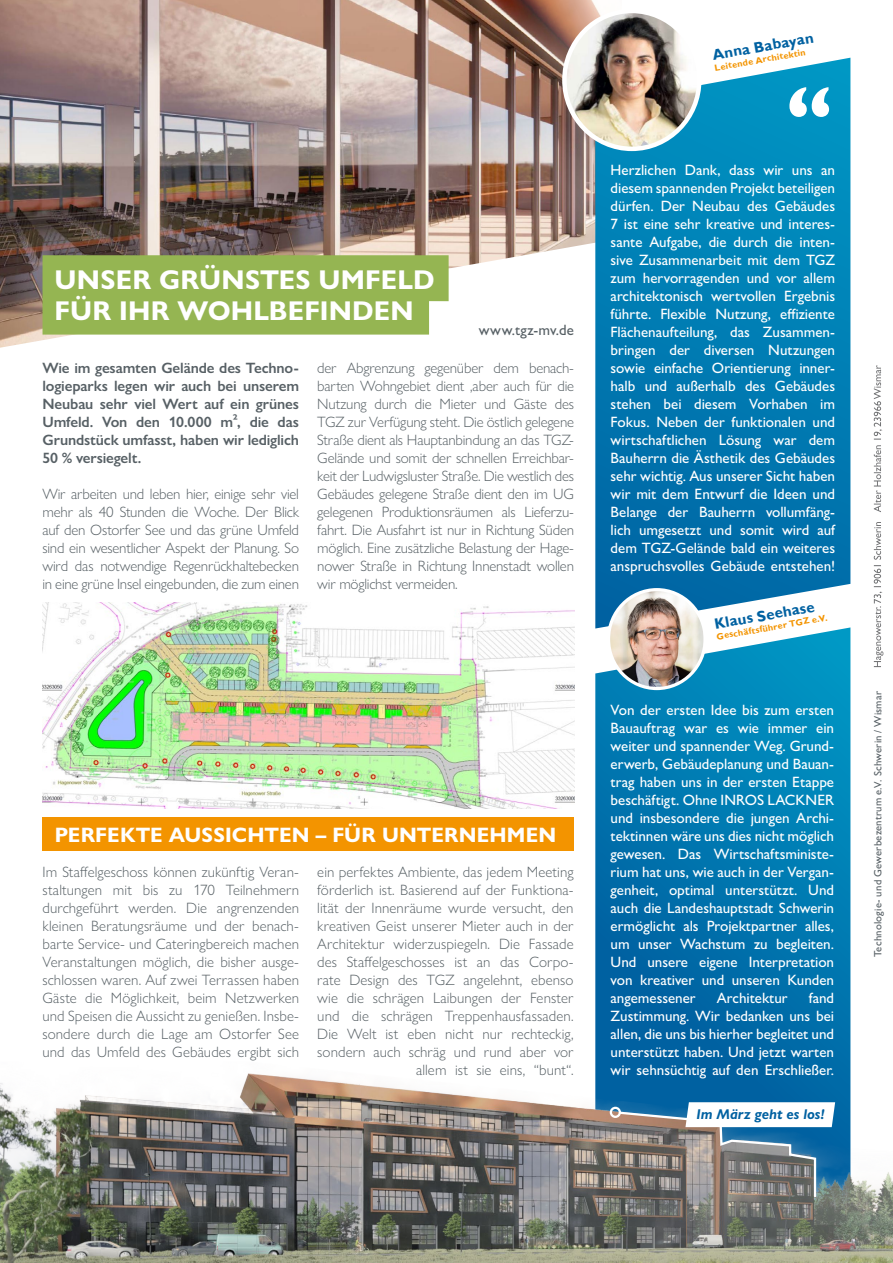
<style>
.page{position:relative;width:893px;height:1263px;background:#fff}
.page>*{position:absolute;margin:0;border:0;box-sizing:border-box;transform-origin:0 0}
.t1{font:700 27.3px/31.8px "Gill Sans Nova";letter-spacing:.005em;color:#fff}
.t2{font:700 21px "Gill Sans Nova";letter-spacing:.005em;color:#fff}
.t3{font:300 15px/18px "Gill Sans Nova";letter-spacing:.005em;color:#576065;text-align:justify}
.t4{font:500 15px/18px "Gill Sans Nova";letter-spacing:-.005em;color:#fff;text-align:justify}
.t5{font:600 15px/18px "Gill Sans Nova";letter-spacing:-.01em;color:#576065;text-align:justify}
.t6{font:700 15px "Gill Sans";color:#0061a1}
.t7{font:500 15px "Gill Sans Nova";letter-spacing:.02em;color:#576065}
.t8{font:italic 700 14.25px "Gill Sans Nova";letter-spacing:.005em;color:#0061a1}
.t9{font:500 10.65px "Gill Sans Nova";letter-spacing:.02em;color:#576065}
.t10{font:700 9px "Gill Sans";color:#f39400}
</style>
<div class="page">
<svg style="left:595px;top:628px;width:255px;height:433px;background:#067ab1"></svg>
<svg style="left:874px;top:522px;width:9px;height:145px"></svg>
<svg style="left:874px;top:365px;width:8px;height:147px"></svg>
<img style="left:43px;top:602px;width:531px;height:207px">
<img style="left:0;top:1061px;width:893px;height:202px">
<img style="left:0;top:0;width:598px;height:348px">
<div style="left:43px;top:255px;width:406px;height:80px;background:#95b552"></div>
<div style="left:43px;top:817px;width:531px;height:34px;background:#f39400"></div>
<svg style="left:595px;top:58px;width:255px;height:570px;background:#0c82b6"></svg>
<img style="left:564px;top:11px;width:135px;height:138px">
<div style="left:562px;top:9px;width:139px;height:142px;border:4px solid #fff;border-radius:50%"></div>
<svg style="left:789px;top:87px;width:40px;height:30px"></svg>
<img style="left:610px;top:590px;width:93px;height:98px">
<div style="left:607px;top:588px;width:100px;height:102px;border:3px solid #fff;border-radius:50%"></div>
<div style="left:610px;top:1107px;width:11px;height:11px;border:2px solid #fff;border-radius:50%"></div>
<svg style="left:617px;top:1102px;width:218px;height:96px"></svg>
<p class="t6" style="left:711px;top:46px;width:104px;rotate:-10deg">Anna Babayan</p>
<p class="t10" style="left:714px;top:62px;width:94px;rotate:-10deg">Leitende Architektin</p>
<h1 class="t1" style="left:55px;top:263px;width:381px">UNSER GRÜNSTES UMFELD<br>FÜR IHR WOHLBEFINDEN</h1>
<p class="t7" style="left:479px;top:320px;width:97px">www.tgz-mv.de</p>
<p class="t5" style="left:43px;top:359px;width:258px">Wie im gesamten Gelände des Techno&shy;logieparks legen wir auch bei unserem Neubau sehr viel Wert auf ein grünes Umfeld. Von den 10.000 m², die das Grundstück umfasst, haben wir lediglich 50 % versiegelt.</p>
<p class="t3" style="left:43px;top:485px;width:258px">Wir arbeiten und leben hier, einige sehr viel mehr als 40 Stunden die Woche. Der Blick auf den Ostorfer See und das grüne Umfeld sind ein wesentlicher Aspekt der Planung. So wird das notwendige Regenrückhaltebecken in eine grüne Insel eingebunden, die zum einen</p>
<p class="t3" style="left:317px;top:359px;width:258px">der Abgrenzung gegenüber dem benach&shy;barten Wohngebiet dient ,aber auch für die Nutzung durch die Mieter und Gäste des TGZ zur Verfügung steht. Die östlich gelegene Straße dient als Hauptanbindung an das TGZ-Gelände und somit der schnellen Erreichbar&shy;keit der Ludwigsluster Straße. Die westlich des Gebäudes gelegene Straße dient den im UG gelegenen Produktionsräumen als Lieferzu&shy;fahrt. Die Ausfahrt ist nur in Richtung Süden möglich. Eine zusätzliche Belastung der Hage&shy;nower Straße in Richtung Innenstadt wollen wir möglichst vermeiden.</p>
<h2 class="t2" style="left:55px;top:821px;width:503px">PERFEKTE AUSSICHTEN – FÜR UNTERNEHMEN</h2>
<p class="t3" style="left:43px;top:863px;width:258px">Im Staffelgeschoss können zukünftig Veran&shy;staltungen mit bis zu 170 Teilnehmern durchgeführt werden. Die angrenzenden kleinen Beratungsräume und der benach&shy;barte Service- und Cateringbereich machen Veranstaltungen möglich, die bisher ausge&shy;schlossen waren. Auf zwei Terrassen haben Gäste die Möglichkeit, beim Netzwerken und Speisen die Aussicht zu genießen. Insbe&shy;sondere durch die Lage am Ostorfer See und das Umfeld des Gebäudes ergibt sich</p>
<p class="t3" style="left:317px;top:863px;width:258px;text-align:right">ein perfektes Ambiente, das jedem Meeting förderlich ist. Basierend auf der Funktiona&shy;lität der Innenräume wurde versucht, den kreativen Geist unserer Mieter auch in der Architektur widerzuspiegeln. Die Fassade des Staffelgeschosses ist an das Corpo&shy;rate Design des TGZ angelehnt, ebenso wie die schrägen Laibungen der Fenster und die schrägen Treppenhausfassaden.<br>Die Welt ist eben nicht nur rechteckig, sondern auch schräg und rund aber vor allem ist sie eins, “bunt“.</p>
<p class="t4" style="left:611px;top:161px;width:226px">Herzlichen Dank, dass wir uns an diesem spannenden Projekt beteiligen dürfen. Der Neubau des Gebäudes 7 ist eine sehr kreative und interes&shy;sante Aufgabe, die durch die inten&shy;sive Zusammenarbeit mit dem TGZ zum hervorragenden und vor allem architektonisch wertvollen Ergebnis führte. Flexible Nutzung, effiziente Flächenaufteilung, das Zusammen&shy;bringen der diversen Nutzungen sowie einfache Orientierung inner&shy;halb und außerhalb des Gebäudes stehen bei diesem Vorhaben im Fokus. Neben der funktionalen und wirtschaftlichen Lösung war dem Bauherrn die Ästhetik des Gebäudes sehr wichtig. Aus unserer Sicht haben wir mit dem Entwurf die Ideen und Belange der Bauherrn vollumfäng&shy;lich umgesetzt und somit wird auf dem TGZ-Gelände bald ein weiteres anspruchsvolles Gebäude entstehen!</p>
<p class="t6" style="left:713px;top:615px;width:103px;rotate:-10deg">Klaus Seehase</p>
<p class="t10" style="left:716px;top:631px;width:114px;rotate:-10deg">Geschäftsführer TGZ e.V.</p>
<p class="t4" style="left:611px;top:701px;width:225px">Von der ersten Idee bis zum ersten Bauauftrag war es wie immer ein weiter und spannender Weg. Grund&shy;erwerb, Gebäudeplanung und Bauan&shy;trag haben uns in der ersten Etappe beschäftigt. Ohne INROS LACKNER und insbesondere die jungen Archi&shy;tektinnen wäre uns dies nicht möglich gewesen. Das Wirtschaftsministe&shy;rium hat uns, wie auch in der Vergan&shy;genheit, optimal unterstützt. Und auch die Landeshauptstadt Schwerin ermöglicht als Projektpartner alles, um unser Wachstum zu begleiten.<br>Und unsere eigene Interpretation von kreativer und unseren Kunden angemessener</p>
<p class="t4" style="left:611px;top:989px;width:225px;text-indent:198px">fand Zustimmung. Wir bedanken uns bei allen, die uns bis hierher begleitet und unterstützt haben. Und jetzt warten wir sehnsüchtig auf den Erschließer.</p>
<p class="t8" style="left:696px;top:1105px;width:130px">Im März geht es los!</p>
<p class="t4" style="left:717px;top:989px;width:72px">Architektur</p>
<p class="t9" style="left:871px;top:957px;width:268px;rotate:-90deg">Technologie- und Gewerbezentrum e.V. Schwerin / Wismar</p>
</div>
